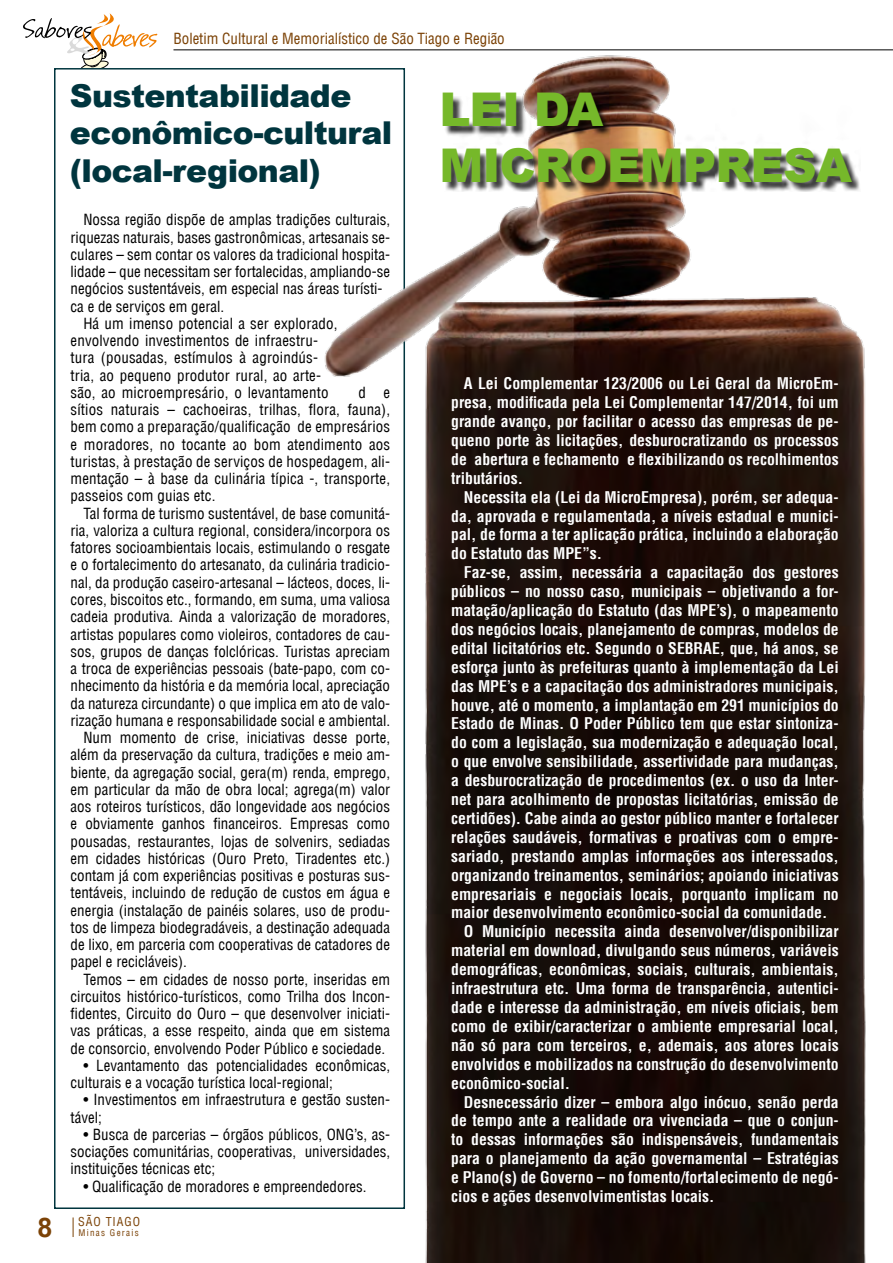
<style>
.page{position:relative;width:893px;height:1263px;background:#fff}
.page>*{position:absolute;margin:0;border:0;box-sizing:border-box;transform-origin:0 0}
.t1{font:900 46.5px/55.8px "Arial";letter-spacing:-.02em;color:#76b82a}
.t2{font:900 31.5px/37.8px "Arial";letter-spacing:-.02em;color:#00353e}
.t3{font:700 27px "Arial";color:#7b4206}
.t4{font:700 condensed 15.75px/18.9px "Helvetica LT";color:#fff;text-align:justify}
.t5{font:condensed 15px/17.2px "Helvetica LT";color:#000;text-align:justify}
.t6{font:condensed 15px "Helvetica LT";color:#7b4206}
.t7{font:condensed 12px "Helvetica LT";letter-spacing:.08em;color:#7b4206}
.t8{font:condensed 9px "Helvetica LT";letter-spacing:.14em;color:#7b4206}
</style>
<div class="page">
<svg style="left:23px;top:13px;width:134px;height:55px"></svg>
<hr style="left:173px;top:49px;width:720px;height:1px;background:#000">
<svg style="left:73px;top:1217px;width:1px;height:20px"></svg>
<div style="left:54px;top:68px;width:351px;height:1141px;background:#fff;border:2px solid #00353e"></div>
<img style="left:322px;top:50px;width:571px;height:1213px">
<div style="left:445px;top:96px;width:416px;height:96px;background:#000;opacity:.75"></div>
<p class="t6" style="left:173px;top:29px;width:333px">Boletim Cultural e Memorialístico de São Tiago e Região</p>
<h2 class="t2" style="left:70px;top:75px;width:324px">Sustentabilidade econômico-cultural (local-regional)</h2>
<p class="t5" style="left:83px;top:211px;width:308px">Nossa região dispõe de amplas tradições culturais,</p>
<p class="t5" style="left:71px;top:228px;width:321px">riquezas naturais, bases gastronômicas, artesanais se-</p>
<p class="t5" style="left:71px;top:246px;width:321px">culares – sem contar os valores da tradicional hospita-</p>
<p class="t5" style="left:71px;top:263px;width:321px">lidade – que necessitam ser fortalecidas, ampliando-se</p>
<p class="t5" style="left:71px;top:280px;width:314px">negócios sustentáveis, em especial nas áreas turísti-</p>
<p class="t5" style="left:71px;top:297px;width:155px">ca e de serviços em geral.</p>
<p class="t5" style="left:83px;top:315px;width:256px">Há um imenso potencial a ser explorado,</p>
<p class="t5" style="left:71px;top:332px;width:249px">envolvendo investimentos de infraestru-</p>
<p class="t5" style="left:71px;top:349px;width:249px">tura (pousadas, estímulos à agroindús-</p>
<p class="t5" style="left:71px;top:366px;width:252px">tria, ao pequeno produtor rural, ao arte-</p>
<p class="t5" style="left:71px;top:384px;width:259px">são, ao microempresário, o levantamento</p>
<p class="t5" style="left:71px;top:384px;width:321px;text-indent:288px">d e sítios naturais – cachoeiras, trilhas, flora, fauna), bem como a preparação/qualificação de empresários e moradores, no tocante ao bom atendimento aos turistas, à prestação de serviços de hospedagem, ali&shy;mentação – à base da culinária típica -, transporte, passeios com guias etc.</p>
<p class="t5" style="left:83px;top:504px;width:308px">Tal forma de turismo sustentável, de base comunitá-</p>
<p class="t5" style="left:71px;top:522px;width:321px">ria, valoriza a cultura regional, considera/incorpora os</p>
<p class="t5" style="left:71px;top:539px;width:321px">fatores socioambientais locais, estimulando o resgate</p>
<p class="t5" style="left:71px;top:556px;width:321px">e o fortalecimento do artesanato, da culinária tradicio-</p>
<p class="t5" style="left:71px;top:573px;width:321px">nal, da produção caseiro-artesanal – lácteos, doces, li-</p>
<p class="t5" style="left:71px;top:591px;width:321px">cores, biscoitos etc., formando, em suma, uma valiosa</p>
<p class="t5" style="left:71px;top:608px;width:321px">cadeia produtiva. Ainda a valorização de moradores,</p>
<p class="t5" style="left:71px;top:625px;width:321px">artistas populares como violeiros, contadores de cau-</p>
<p class="t5" style="left:71px;top:642px;width:321px">sos, grupos de danças folclóricas. Turistas apreciam</p>
<p class="t5" style="left:71px;top:660px;width:321px">a troca de experiências pessoais (bate-papo, com co-</p>
<p class="t5" style="left:71px;top:677px;width:321px">nhecimento da história e da memória local, apreciação</p>
<p class="t5" style="left:71px;top:694px;width:321px">da natureza circundante) o que implica em ato de valo-</p>
<p class="t5" style="left:71px;top:711px;width:321px">rização humana e responsabilidade social e ambiental.</p>
<p class="t5" style="left:83px;top:729px;width:308px">Num momento de crise, iniciativas desse porte,</p>
<p class="t5" style="left:71px;top:746px;width:321px">além da preservação da cultura, tradições e meio am-</p>
<p class="t5" style="left:71px;top:763px;width:321px">biente, da agregação social, gera(m) renda, emprego,</p>
<p class="t5" style="left:71px;top:780px;width:321px">em particular da mão de obra local; agrega(m) valor</p>
<p class="t5" style="left:71px;top:798px;width:321px">aos roteiros turísticos, dão longevidade aos negócios</p>
<p class="t5" style="left:71px;top:815px;width:321px">e obviamente ganhos financeiros. Empresas como</p>
<p class="t5" style="left:71px;top:832px;width:321px">pousadas, restaurantes, lojas de solvenirs, sediadas</p>
<p class="t5" style="left:71px;top:849px;width:321px">em cidades históricas (Ouro Preto, Tiradentes etc.)</p>
<p class="t5" style="left:71px;top:867px;width:321px">contam já com experiências positivas e posturas sus-</p>
<p class="t5" style="left:71px;top:884px;width:321px">tentáveis, incluindo de redução de custos em água e</p>
<p class="t5" style="left:71px;top:901px;width:321px">energia (instalação de painéis solares, uso de produ-</p>
<p class="t5" style="left:71px;top:918px;width:321px">tos de limpeza biodegradáveis, a destinação adequada</p>
<p class="t5" style="left:71px;top:936px;width:321px">de lixo, em parceria com cooperativas de catadores de</p>
<p class="t5" style="left:71px;top:953px;width:118px">papel e recicláveis).</p>
<p class="t5" style="left:83px;top:970px;width:308px">Temos – em cidades de nosso porte, inseridas em</p>
<p class="t5" style="left:71px;top:987px;width:321px">circuitos histórico-turísticos, como Trilha dos Incon-</p>
<p class="t5" style="left:71px;top:1005px;width:321px">fidentes, Circuito do Ouro – que desenvolver iniciati-</p>
<p class="t5" style="left:71px;top:1022px;width:321px">vas práticas, a esse respeito, ainda que em sistema</p>
<p class="t5" style="left:71px;top:1039px;width:316px">de consorcio, envolvendo Poder Público e sociedade.</p>
<p class="t5" style="left:71px;top:1056px;width:321px;text-indent:13px">• Levantamento das potencialidades econômicas, culturais e a vocação turística local-regional;</p>
<p class="t5" style="left:71px;top:1091px;width:321px;text-indent:13px">• Investimentos em infraestrutura e gestão susten&shy;tável;</p>
<p class="t5" style="left:71px;top:1125px;width:321px;text-indent:13px">• Busca de parcerias – órgãos públicos, ONG’s, as&shy;sociações comunitárias, cooperativas, universidades, instituições técnicas etc;</p>
<p class="t5" style="left:83px;top:1177px;width:285px">• Qualificação de moradores e empreendedores.</p>
<h3 class="t3" style="left:38px;top:1209px;width:17px">8</h3>
<p class="t7" style="left:78px;top:1214px;width:64px">SÃO TIAGO</p>
<p class="t8" style="left:79px;top:1227px;width:62px">Minas Gerais</p>
<h1 class="t1" style="left:439px;top:80px;width:414px">LEI DA<br>MICROEMPRESA</h1>
<p class="t4" style="left:451px;top:374px;width:389px;text-indent:13px">A Lei Complementar 123/2006 ou Lei Geral da MicroEm&shy;presa, modificada pela Lei Complementar 147/2014, foi um grande avanço, por facilitar o acesso das empresas de pe&shy;queno porte às licitações, desburocratizando os processos de abertura e fechamento e flexibilizando os recolhimentos tributários.</p>
<p class="t4" style="left:451px;top:487px;width:389px;text-indent:13px">Necessita ela (Lei da MicroEmpresa), porém, ser adequa&shy;da, aprovada e regulamentada, a níveis estadual e munici&shy;pal, de forma a ter aplicação prática, incluindo a elaboração do Estatuto das MPE”s.</p>
<p class="t4" style="left:464px;top:563px;width:376px">Faz-se, assim, necessária a capacitação dos gestores</p>
<p class="t4" style="left:451px;top:582px;width:389px">públicos – no nosso caso, municipais – objetivando a for-</p>
<p class="t4" style="left:451px;top:601px;width:389px">matação/aplicação do Estatuto (das MPE’s), o mapeamento</p>
<p class="t4" style="left:451px;top:620px;width:389px">dos negócios locais, planejamento de compras, modelos de</p>
<p class="t4" style="left:451px;top:638px;width:389px">edital licitatórios etc. Segundo o SEBRAE, que, há anos, se</p>
<p class="t4" style="left:451px;top:657px;width:389px">esforça junto às prefeituras quanto à implementação da Lei</p>
<p class="t4" style="left:451px;top:676px;width:389px">das MPE’s e a capacitação dos administradores municipais,</p>
<p class="t4" style="left:451px;top:695px;width:389px">houve, até o momento, a implantação em 291 municípios do</p>
<p class="t4" style="left:451px;top:714px;width:389px">Estado de Minas. O Poder Público tem que estar sintoniza-</p>
<p class="t4" style="left:451px;top:733px;width:389px">do com a legislação, sua modernização e adequação local,</p>
<p class="t4" style="left:451px;top:752px;width:389px">o que envolve sensibilidade, assertividade para mudanças,</p>
<p class="t4" style="left:451px;top:771px;width:389px">a desburocratização de procedimentos (ex. o uso da Inter-</p>
<p class="t4" style="left:451px;top:790px;width:389px">net para acolhimento de propostas licitatórias, emissão de</p>
<p class="t4" style="left:451px;top:809px;width:389px">certidões). Cabe ainda ao gestor público manter e fortalecer</p>
<p class="t4" style="left:451px;top:827px;width:389px">relações saudáveis, formativas e proativas com o empre-</p>
<p class="t4" style="left:451px;top:846px;width:389px">sariado, prestando amplas informações aos interessados,</p>
<p class="t4" style="left:451px;top:865px;width:389px">organizando treinamentos, seminários; apoiando iniciativas</p>
<p class="t4" style="left:451px;top:884px;width:389px">empresariais e negociais locais, porquanto implicam no</p>
<p class="t4" style="left:451px;top:903px;width:378px">maior desenvolvimento econômico-social da comunidade.</p>
<p class="t4" style="left:464px;top:922px;width:376px">O Município necessita ainda desenvolver/disponibilizar</p>
<p class="t4" style="left:451px;top:941px;width:389px">material em download, divulgando seus números, variáveis</p>
<p class="t4" style="left:451px;top:960px;width:389px">demográficas, econômicas, sociais, culturais, ambientais,</p>
<p class="t4" style="left:451px;top:979px;width:389px">infraestrutura etc. Uma forma de transparência, autentici-</p>
<p class="t4" style="left:451px;top:998px;width:389px">dade e interesse da administração, em níveis oficiais, bem</p>
<p class="t4" style="left:451px;top:1016px;width:389px">como de exibir/caracterizar o ambiente empresarial local,</p>
<p class="t4" style="left:451px;top:1035px;width:389px">não só para com terceiros, e, ademais, aos atores locais</p>
<p class="t4" style="left:451px;top:1054px;width:389px">envolvidos e mobilizados na construção do desenvolvimento</p>
<p class="t4" style="left:451px;top:1073px;width:120px">econômico-social.</p>
<p class="t4" style="left:464px;top:1092px;width:376px">Desnecessário dizer – embora algo inócuo, senão perda</p>
<p class="t4" style="left:451px;top:1111px;width:389px">de tempo ante a realidade ora vivenciada – que o conjun-</p>
<p class="t4" style="left:451px;top:1130px;width:389px">to dessas informações são indispensáveis, fundamentais</p>
<p class="t4" style="left:451px;top:1149px;width:389px">para o planejamento da ação governamental – Estratégias</p>
<p class="t4" style="left:451px;top:1168px;width:389px">e Plano(s) de Governo – no fomento/fortalecimento de negó-</p>
<p class="t4" style="left:451px;top:1187px;width:265px">cios e ações desenvolvimentistas locais.</p>
</div>
